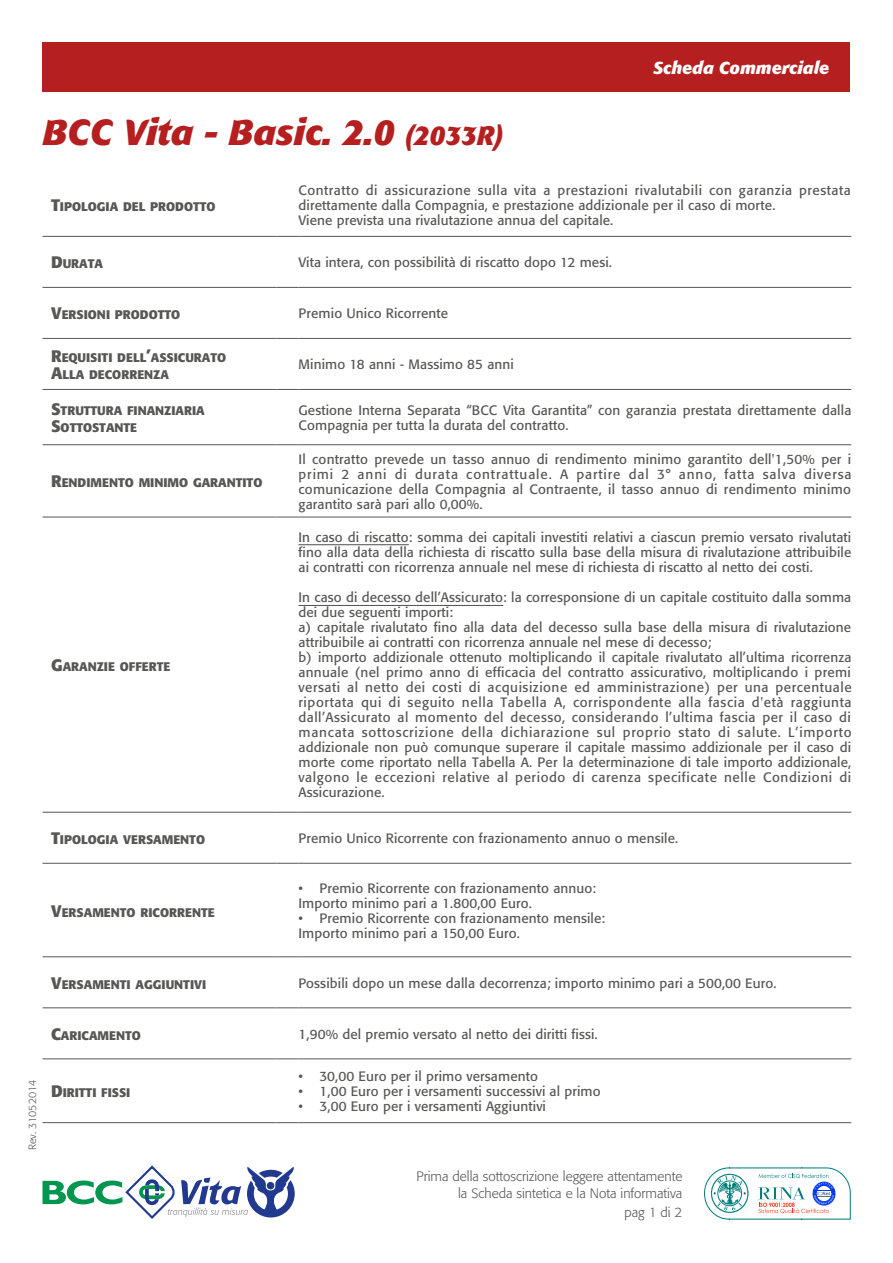
<style>
.page{position:relative;width:893px;height:1263px;background:#fff}
.page>*{position:absolute;margin:0;border:0;box-sizing:border-box;transform-origin:0 0}
.t1{font:italic 700 36px "Formatangram";color:#b51f1f}
.t2{font:italic 700 17.25px "Formatangram";color:#fff}
.t3{font:13.5px/15px "Formata";letter-spacing:.01em;color:#575756}
.t4{font:300 13.5px/16.5px "Formata";color:#575756;text-align:right}
.t5{font:700 12.3px/16.5px "Formata";color:#575756}
.t6{font:300 10.5px "Formata";color:#575756}
.s1{font-size:27px}
.s2{font-size:16.5px}
</style>
<div class="page">
<div style="left:43px;top:43px;width:807px;height:49px;background:#b51f1f"></div>
<svg style="left:43px;top:1165px;width:252px;height:54px"></svg>
<svg style="left:704px;top:1168px;width:146px;height:51px"></svg>
<hr style="left:43px;top:236px;width:233px;height:1px;background:#575756">
<svg style="left:276px;top:236px;width:23px;height:1px"></svg>
<hr style="left:299px;top:236px;width:552px;height:1px;background:#575756">
<hr style="left:43px;top:287px;width:233px;height:1px;background:#575756">
<svg style="left:276px;top:287px;width:23px;height:1px"></svg>
<hr style="left:299px;top:287px;width:552px;height:1px;background:#575756">
<hr style="left:43px;top:338px;width:233px;height:1px;background:#575756">
<svg style="left:276px;top:338px;width:23px;height:1px"></svg>
<hr style="left:299px;top:338px;width:552px;height:1px;background:#575756">
<hr style="left:43px;top:389px;width:233px;height:1px;background:#575756">
<svg style="left:276px;top:389px;width:23px;height:1px"></svg>
<hr style="left:299px;top:389px;width:552px;height:1px;background:#575756">
<hr style="left:43px;top:444px;width:233px;height:1px;background:#575756">
<svg style="left:276px;top:444px;width:23px;height:1px"></svg>
<hr style="left:299px;top:444px;width:552px;height:1px;background:#575756">
<hr style="left:43px;top:517px;width:233px;height:1px;background:#575756">
<svg style="left:276px;top:517px;width:23px;height:1px"></svg>
<hr style="left:299px;top:517px;width:552px;height:1px;background:#575756">
<hr style="left:43px;top:812px;width:233px;height:1px;background:#575756">
<svg style="left:276px;top:812px;width:23px;height:1px"></svg>
<hr style="left:299px;top:812px;width:552px;height:1px;background:#575756">
<hr style="left:43px;top:863px;width:233px;height:1px;background:#575756">
<svg style="left:276px;top:863px;width:23px;height:1px"></svg>
<hr style="left:299px;top:863px;width:552px;height:1px;background:#575756">
<hr style="left:43px;top:956px;width:233px;height:1px;background:#575756">
<svg style="left:276px;top:956px;width:23px;height:1px"></svg>
<hr style="left:299px;top:956px;width:552px;height:1px;background:#575756">
<hr style="left:43px;top:1007px;width:233px;height:1px;background:#575756">
<svg style="left:276px;top:1007px;width:23px;height:1px"></svg>
<hr style="left:299px;top:1007px;width:552px;height:1px;background:#575756">
<hr style="left:43px;top:1058px;width:233px;height:1px;background:#575756">
<svg style="left:276px;top:1058px;width:23px;height:1px"></svg>
<hr style="left:299px;top:1058px;width:552px;height:1px;background:#575756">
<hr style="left:43px;top:1122px;width:233px;height:1px;background:#575756">
<svg style="left:276px;top:1122px;width:23px;height:1px"></svg>
<hr style="left:299px;top:1122px;width:552px;height:1px;background:#575756">
<hr style="left:299px;top:544px;width:110px;height:1px;background:#575756">
<hr style="left:299px;top:605px;width:204px;height:1px;background:#575756">
<h1 class="t1" style="left:43px;top:105px;width:462px">BCC Vita - Basic. 2.0 <span class="s1">(2033R)</span></h1>
<p class="t2" style="left:653px;top:55px;width:178px">Scheda Commerciale</p>
<p class="t5" style="left:51px;top:198px;width:166px"><span class="s2">T</span>IPOLOGIA DEL PRODOTTO</p>
<p class="t3" style="left:299px;top:182px;width:554px">Contratto di assicurazione sulla vita a prestazioni rivalutabili con garanzia prestata direttamente dalla Compagnia, e prestazione addizionale per il caso di morte.<br>Viene prevista una rivalutazione annua del capitale.</p>
<p class="t5" style="left:51px;top:256px;width:53px"><span class="s2">D</span>URATA</p>
<p class="t3" style="left:299px;top:255px;width:315px">Vita intera, con possibilità di riscatto dopo 12 mesi.</p>
<p class="t5" style="left:51px;top:307px;width:131px"><span class="s2">V</span>ERSIONI PRODOTTO</p>
<p class="t3" style="left:299px;top:306px;width:151px">Premio Unico Ricorrente</p>
<p class="t5" style="left:51px;top:349px;width:177px"><span class="s2">R</span>EQUISITI DELL<span class="s2">’</span>ASSICURATO<br><span class="s2">A</span>LLA DECORRENZA</p>
<p class="t3" style="left:299px;top:357px;width:217px">Minimo 18 anni - Massimo 85 anni</p>
<p class="t5" style="left:51px;top:403px;width:155px"><span class="s2">S</span>TRUTTURA FINANZIARIA<br><span class="s2">S</span>OTTOSTANTE</p>
<p class="t3" style="left:299px;top:403px;width:554px">Gestione Interna Separata “BCC Vita Garantita” con garanzia prestata direttamente dalla<br>Compagnia per tutta la durata del contratto.</p>
<p class="t5" style="left:51px;top:475px;width:213px"><span class="s2">R</span>ENDIMENTO MINIMO GARANTITO</p>
<p class="t5" style="left:51px;top:658px;width:121px"><span class="s2">G</span>ARANZIE OFFERTE</p>
<p class="t3" style="left:299px;top:451px;width:555px;text-align:justify">Il contratto prevede un tasso annuo di rendimento minimo garantito dell'1,50% per i primi 2 anni di durata contrattuale. A partire dal 3° anno, fatta salva diversa comunicazione della Compagnia al Contraente, il tasso annuo di rendimento minimo garantito sarà pari allo 0,00%.</p>
<p class="t3" style="left:299px;top:530px;width:554px;text-align:justify">In caso di riscatto: somma dei capitali investiti relativi a ciascun premio versato rivalutati fino alla data della richiesta di riscatto sulla base della misura di rivalutazione attribuibile ai contratti con ricorrenza annuale nel mese di richiesta di riscatto al netto dei costi.</p>
<p class="t3" style="left:299px;top:590px;width:555px">In caso di decesso dell’Assicurato: la corresponsione di un capitale costituito dalla somma dei due seguenti importi:<br>a) capitale rivalutato fino alla data del decesso sulla base della misura di rivalutazione attribuibile ai contratti con ricorrenza annuale nel mese di decesso;<br>b) importo addizionale ottenuto moltiplicando il capitale rivalutato all’ultima ricorrenza annuale (nel primo anno di efficacia del contratto assicurativo, moltiplicando i premi versati al netto dei costi di acquisizione ed amministrazione) per una percentuale riportata qui di seguito nella Tabella A, corrispondente alla fascia d'età raggiunta dall’Assicurato al momento del decesso, considerando l’ultima fascia per il caso di mancata sottoscrizione della dichiarazione sul proprio stato di salute. L’importo addizionale non può comunque superare il capitale massimo addizionale per il caso di morte come riportato nella Tabella A. Per la determinazione di tale importo addizionale, valgono le eccezioni relative al periodo di carenza specificate nelle Condizioni di Assicurazione.</p>
<p class="t5" style="left:51px;top:831px;width:156px"><span class="s2">T</span>IPOLOGIA VERSAMENTO</p>
<p class="t3" style="left:299px;top:831px;width:381px">Premio Unico Ricorrente con frazionamento annuo o mensile.</p>
<p class="t5" style="left:51px;top:904px;width:165px"><span class="s2">V</span>ERSAMENTO RICORRENTE</p>
<p class="t3" style="left:299px;top:880px;width:299px">• Premio Ricorrente con frazionamento annuo:<br>Importo minimo pari a 1.800,00 Euro.</p>
<p class="t3" style="left:299px;top:910px;width:308px">• Premio Ricorrente con frazionamento mensile:<br>Importo minimo pari a 150,00 Euro.</p>
<p class="t6" style="left:26px;top:1150px;width:72px;rotate:-90deg">Rev. 31052014</p>
<p class="t5" style="left:51px;top:976px;width:157px"><span class="s2">V</span>ERSAMENTI AGGIUNTIVI</p>
<p class="t3" style="left:299px;top:975px;width:479px">Possibili dopo un mese dalla decorrenza; importo minimo pari a 500,00 Euro.</p>
<p class="t5" style="left:51px;top:1027px;width:91px"><span class="s2">C</span>ARICAMENTO</p>
<p class="t3" style="left:299px;top:1026px;width:301px">1,90% del premio versato al netto dei diritti fissi.</p>
<p class="t5" style="left:51px;top:1084px;width:81px"><span class="s2">D</span>IRITTI FISSI</p>
<p class="t3" style="left:299px;top:1069px;width:241px">• 30,00 Euro per il primo versamento</p>
<p class="t3" style="left:299px;top:1084px;width:304px">• 1,00 Euro per i versamenti successivi al primo</p>
<p class="t3" style="left:299px;top:1099px;width:249px">• 3,00 Euro per i versamenti Aggiuntivi</p>
<p class="t4" style="left:417px;top:1168px;width:267px">Prima della sottoscrizione leggere attentamente la Scheda sintetica e la Nota informativa</p>
<p class="t4" style="left:624px;top:1204px;width:59px">pag 1 di 2</p>
</div>
